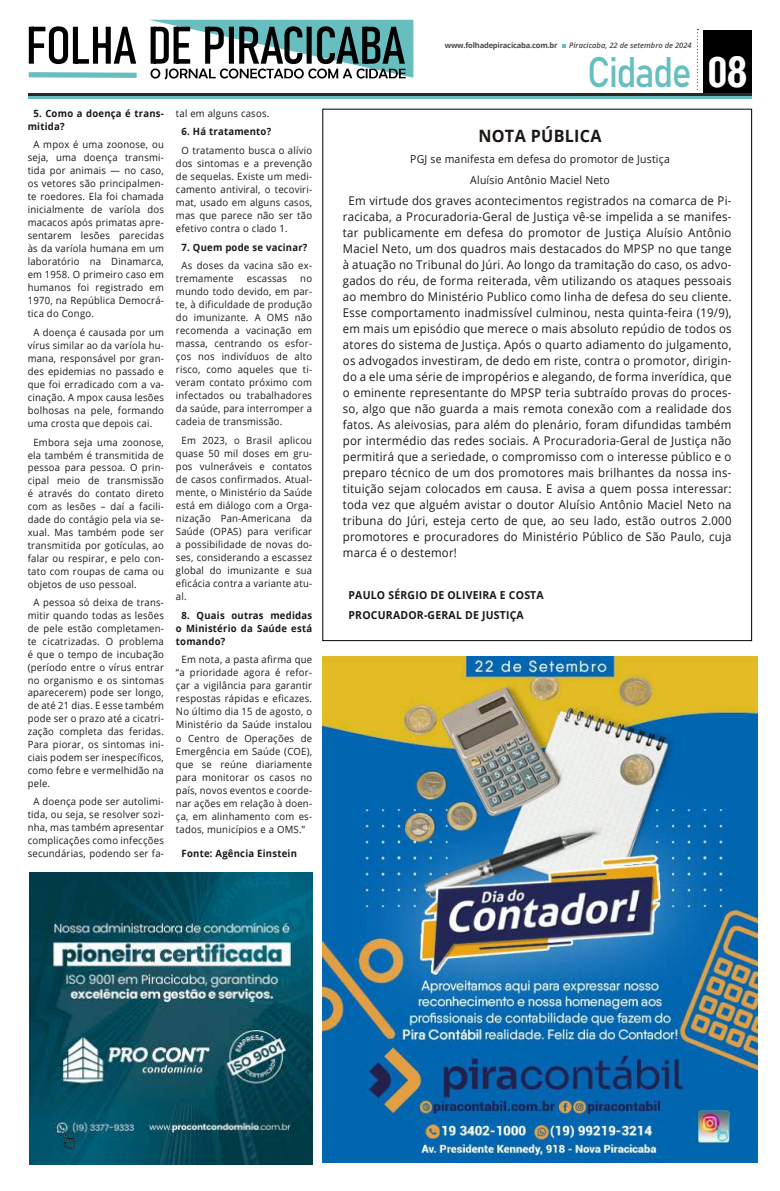
<style>
.page{position:relative;width:780px;height:1191px;background:#fff}
.page>*{position:absolute;margin:0;border:0;box-sizing:border-box;transform-origin:0 0}
.t1{font:42.1px "Bahnschrift";letter-spacing:-.045em;color:#67bec0;scale:.89 1}
.t2{font:700 17px "Open Sans";letter-spacing:.02em;color:#1b1715;scale:.95 1}
.t3{font:12px/16px "Open Sans";letter-spacing:.02em;color:#1b1715;text-align:justify;scale:.95 1}
.t4{font:11px/20.7px "Open Sans";letter-spacing:.02em;color:#1b1715;text-align:center;scale:.95 1}
.t5{font:700 11px/20.7px "Open Sans";letter-spacing:.02em;color:#1b1715;scale:.95 1}
.t6{font:10px/13px "Open Sans";letter-spacing:.025em;color:#1b1715;text-align:justify;scale:.95 1}
.t7{font:700 10px/13px "Open Sans";letter-spacing:.025em;color:#1b1715;scale:.95 1}
.t8{font:italic 600 7.6px "Open Sans";color:#4a4948}
.t9{font:700 7.6px "Open Sans";letter-spacing:-.025em;color:#4a4948}
.s1{font-family:"Arena Condensed";font-weight:700;font-size:40.6px;color:#fff}
</style>
<div class="page">
<div style="left:703px;top:31px;width:48px;height:64px;background:#000"></div>
<hr style="left:28px;top:97px;width:723px;height:2px;background:#67bec0">
<hr style="left:28px;top:93px;width:723px;height:3px;background:#2c2824">
<svg style="left:697px;top:29px;width:1px;height:61px"></svg>
<svg style="left:562px;top:44px;width:3px;height:4px"></svg>
<svg style="left:28px;top:20px;width:385px;height:59px"></svg>
<img style="left:30px;top:873px;width:282px;height:291px">
<img style="left:59px;top:1129px;width:18px;height:20px">
<img style="left:323px;top:656px;width:434px;height:506px">
<img style="left:692px;top:1106px;width:42px;height:40px">
<p class="t7" style="left:28px;top:106px;width:145px;text-indent:6px">5. Como a doença é trans&shy;mitida?</p>
<p class="t6" style="left:28px;top:138px;width:145px;text-indent:6px">A mpox é uma zoonose, ou seja, uma doença transmi&shy;tida por animais — no caso, os vetores são principalmen&shy;te roedores. Ela foi chamada inicialmente de varíola dos macacos após primatas apre&shy;sentarem lesões parecidas às da varíola humana em um laboratório na Dinamarca, em 1958. O primeiro caso em humanos foi registrado em 1970, na República Democrá&shy;tica do Congo.</p>
<p class="t6" style="left:28px;top:325px;width:145px;text-indent:6px">A doença é causada por um vírus similar ao da varíola hu&shy;mana, responsável por gran&shy;des epidemias no passado e que foi erradicado com a va&shy;cinação. A mpox causa lesões bolhosas na pele, formando uma crosta que depois cai.</p>
<p class="t6" style="left:28px;top:435px;width:145px;text-indent:6px">Embora seja uma zoonose, ela também é transmitida de pessoa para pessoa. O prin&shy;cipal meio de transmissão é através do contato direto com as lesões – daí a facili&shy;dade do contágio pela via se&shy;xual. Mas também pode ser transmitida por gotículas, ao falar ou respirar, e pelo con&shy;tato com roupas de cama ou objetos de uso pessoal.</p>
<p class="t6" style="left:28px;top:596px;width:145px;text-indent:6px">A pessoa só deixa de trans&shy;mitir quando todas as lesões de pele estão completamen&shy;te cicatrizadas. O problema é que o tempo de incubação (período entre o vírus entrar no organismo e os sintomas aparecerem) pode ser longo, de até 21 dias. E esse também pode ser o prazo até a cicatri&shy;zação completa das feridas.<br>Para piorar, os sintomas ini&shy;ciais podem ser inespecíficos, como febre e vermelhidão na pele.</p>
<p class="t6" style="left:28px;top:795px;width:145px;text-align:center">A doença pode ser autolimi&shy;tida, ou seja, se resolver sozi&shy;nha, mas também apresentar complicações como infecções secundárias, podendo ser fa-</p>
<p class="t6" style="left:176px;top:106px;width:100px">tal em alguns casos.</p>
<p class="t7" style="left:182px;top:125px;width:96px">6. Há tratamento?</p>
<p class="t6" style="left:176px;top:143px;width:145px;text-indent:6px">O tratamento busca o alívio dos sintomas e a prevenção de sequelas. Existe um medi&shy;camento antiviral, o tecoviri&shy;mat, usado em alguns casos, mas que parece não ser tão efetivo contra o clado 1.</p>
<p class="t7" style="left:182px;top:240px;width:134px">7. Quem pode se vacinar?</p>
<p class="t6" style="left:176px;top:259px;width:145px;text-indent:6px">As doses da vacina são ex&shy;tremamente</p>
<p class="t6" style="left:176px;top:272px;width:145px;text-indent:124px">no mundo todo devido, em par&shy;te, à dificuldade de produção do imunizante. A OMS não recomenda a vacinação em massa, centrando os esfor&shy;ços nos indivíduos de alto risco, como aqueles que ti&shy;veram contato próximo com infectados ou trabalhadores da saúde, para interromper a cadeia de transmissão.</p>
<p class="t6" style="left:176px;top:433px;width:145px;text-indent:6px">Em 2023, o Brasil aplicou quase 50 mil doses em gru&shy;pos vulneráveis e contatos de casos confirmados. Atual&shy;mente, o Ministério da Saúde está em diálogo com a Orga&shy;nização Pan-Americana da Saúde (OPAS) para verificar a possibilidade de novas do&shy;ses, considerando a escassez global do imunizante e sua eficácia contra a variante atu&shy;al.</p>
<p class="t7" style="left:176px;top:608px;width:145px;text-align:justify;text-indent:6px">8. Quais outras medidas o Ministério da Saúde está tomando?</p>
<p class="t6" style="left:176px;top:653px;width:145px;text-indent:6px">Em nota, a pasta afirma que “a prioridade agora é refor&shy;çar a vigilância para garantir respostas rápidas e eficazes.<br>No último dia 15 de agosto, o Ministério da Saúde instalou o Centro de Operações de Emergência em Saúde (COE), que se reúne diariamente para monitorar os casos no país, novos eventos e coorde&shy;nar ações em relação à doen&shy;ça, em alinhamento com es&shy;tados, municípios e a OMS.”</p>
<p class="t7" style="left:182px;top:846px;width:123px">Fonte: Agência Einstein</p>
<p class="t6" style="left:247px;top:272px;width:44px">escassas</p>
<p class="t9" style="left:444px;top:40px;width:114px">www.folhadepiracicaba.com.br</p>
<p class="t8" style="left:569px;top:40px;width:124px">Piracicaba, 22 de setembro de 2024</p>
<h1 class="t1" style="left:587px;top:41px;width:181px">Cidade <span class="s1">08</span></h1>
<h2 class="t2" style="left:478px;top:124px;width:131px">NOTA PÚBLICA</h2>
<p class="t4" style="left:410px;top:148px;width:275px">PGJ se manifesta em defesa do promotor de Justiça<br>Aluísio Antônio Maciel Neto</p>
<p class="t3" style="left:343px;top:193px;width:410px;text-indent:6px">Em virtude dos graves acontecimentos registrados na comarca de Pi&shy;racicaba, a Procuradoria-Geral de Justiça vê-se impelida a se manifes&shy;tar publicamente em defesa do promotor de Justiça Aluísio Antônio Maciel Neto, um dos quadros mais destacados do MPSP no que tange à atuação no Tribunal do Júri. Ao longo da tramitação do caso, os advo&shy;gados do réu, de forma reiterada, vêm utilizando os ataques pessoais ao membro do Ministério Publico como linha de defesa do seu cliente.<br>Esse comportamento inadmissível culminou, nesta quinta-feira (19/9), em mais um episódio que merece o mais absoluto repúdio de todos os atores do sistema de Justiça. Após o quarto adiamento do julgamento, os advogados investiram, de dedo em riste, contra o promotor, dirigin&shy;do a ele uma série de impropérios e alegando, de forma inverídica, que o eminente representante do MPSP teria subtraído provas do proces&shy;so, algo que não guarda a mais remota conexão com a realidade dos fatos. As aleivosias, para além do plenário, foram difundidas também por intermédio das redes sociais. A Procuradoria-Geral de Justiça não permitirá que a seriedade, o compromisso com o interesse público e o preparo técnico de um dos promotores mais brilhantes da nossa ins&shy;tituição sejam colocados em causa. E avisa a quem possa interessar: toda vez que alguém avistar o doutor Aluísio Antônio Maciel Neto na tribuna do Júri, esteja certo de que, ao seu lado, estão outros 2.000 promotores e procuradores do Ministério Público de São Paulo, cuja marca é o destemor!</p>
<p class="t5" style="left:348px;top:584px;width:207px">PAULO SÉRGIO DE OLIVEIRA E COSTA<br>PROCURADOR-GERAL DE JUSTIÇA</p>
</div>
